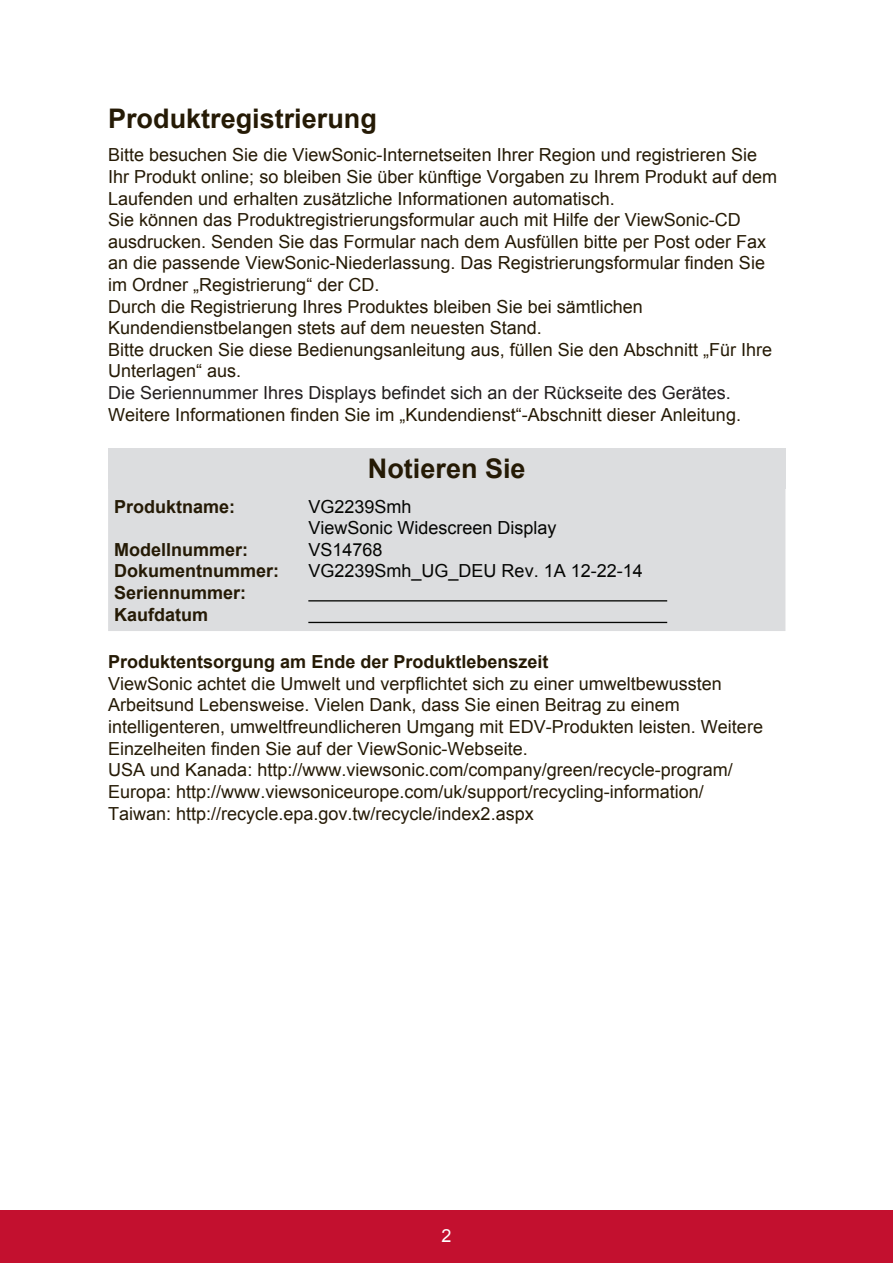
<style>
.page{position:relative;width:893px;height:1263px;background:#fff}
.page>*{position:absolute;margin:0;border:0;box-sizing:border-box;transform-origin:0 0}
.t1{font:700 27px "Arial";color:#251a05}
.t2{font:18px/21.6px "Arial";color:#251a05}
.t3{font:700 18px/21.6px "Arial";color:#251a05}
.t4{font:18px/21.6px "Arial";color:#040503}
.t5{font:18px "Arial";color:#231f20}
.t6{font:18px "Arial";color:#fff}
</style>
<div class="page">
<div style="left:0;top:1210px;width:892px;height:53px;background:#c3102f"></div>
<div style="left:108px;top:448px;width:677px;height:41px;background:#dcdddf"></div>
<div style="left:108px;top:489px;width:677px;height:142px;background:#dcdddf"></div>
<hr style="left:308px;top:600px;width:359px;height:1px;background:#040503">
<hr style="left:308px;top:622px;width:359px;height:1px;background:#040503">
<h1 class="t1" style="left:108px;top:100px;width:270px">Produktregistrierung</h1>
<p class="t2" style="left:108px;top:144px;width:670px">Bitte besuchen Sie die ViewSonic-Internetseiten Ihrer Region und registrieren Sie Ihr Produkt online; so bleiben Sie über künftige Vorgaben zu Ihrem Produkt auf dem Laufenden und erhalten zusätzliche Informationen automatisch.<br>Sie können das Produktregistrierungsformular auch mit Hilfe der ViewSonic-CD ausdrucken. Senden Sie das Formular nach dem Ausfüllen bitte per Post oder Fax an die passende ViewSonic-Niederlassung. Das Registrierungsformular finden Sie im Ordner „Registrierung“ der CD.<br>Durch die Registrierung Ihres Produktes bleiben Sie bei sämtlichen Kundendienstbelangen stets auf dem neuesten Stand.<br>Bitte drucken Sie diese Bedienungsanleitung aus, füllen Sie den Abschnitt „Für Ihre Unterlagen“ aus.</p>
<p class="t5" style="left:108px;top:381px;width:624px">Die Seriennummer Ihres Displays befindet sich an der Rückseite des Gerätes.</p>
<p class="t2" style="left:108px;top:404px;width:634px">Weitere Informationen finden Sie im „Kundendienst“-Abschnitt dieser Anleitung.</p>
<h1 class="t1" style="left:368px;top:451px;width:159px">Notieren Sie</h1>
<p class="t3" style="left:114px;top:496px;width:123px">Produktname:</p>
<p class="t3" style="left:114px;top:539px;width:167px">Modellnummer:<br>Dokumentnummer:<br>Seriennummer:<br>Kaufdatum</p>
<p class="t4" style="left:308px;top:495px;width:336px">VG2239Smh<br>ViewSonic Widescreen Display<br>VS14768<br>VG2239Smh_UG_DEU Rev. 1A 12-22-14</p>
<p class="t3" style="left:108px;top:651px;width:442px">Produktentsorgung am Ende der Produktlebenszeit</p>
<p class="t2" style="left:108px;top:673px;width:656px">ViewSonic achtet die Umwelt und verpflichtet sich zu einer umweltbewussten Arbeitsund Lebensweise. Vielen Dank, dass Sie einen Beitrag zu einem intelligenteren, umweltfreundlicheren Umgang mit EDV-Produkten leisten. Weitere Einzelheiten finden Sie auf der ViewSonic-Webseite.<br>USA und Kanada: http://www.viewsonic.com/company/green/recycle-program/ Europa: http://www.viewsoniceurope.com/uk/support/recycling-information/ Taiwan: http://recycle.epa.gov.tw/recycle/index2.aspx</p>
<p class="t6" style="left:441px;top:1223px;width:12px">2</p>
</div>
